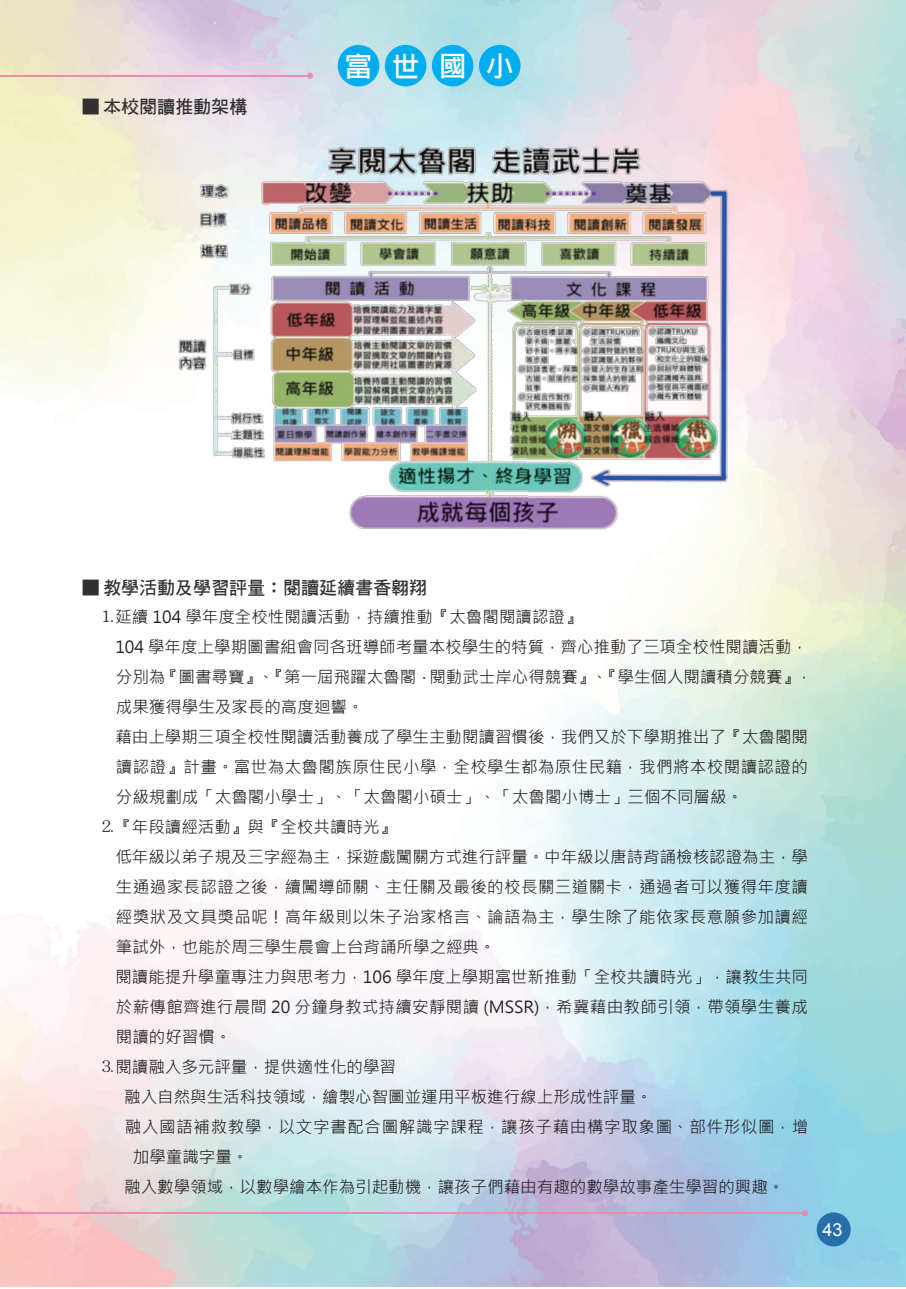
<style>
.page{position:relative;width:906px;height:1289px;background:#fff}
.page>*{position:absolute;margin:0;border:0;box-sizing:border-box;transform-origin:0 0}
.t1{font:700 28.5px "Microsoft Jheng Hei";color:#fff}
.t2{font:18px "DF Hei Bd HK BF";color:#312f30}
.t3{font:18px "Arial";color:#fff}
.t4{font:16.5px "Microsoft Jheng Hei";color:#231f20}
.t5{font:16.5px "Microsoft Jheng Hei";letter-spacing:.025em;color:#231f20}
.t6{font:16.5px "Microsoft Jheng Hei";letter-spacing:.02em;color:#231f20}
.t7{font:16.5px "Microsoft Jheng Hei";letter-spacing:.04em;color:#231f20}
.s1{font-family:"DF Hei Bd HKP BF"}
.s2{font-family:"MS Mincho"}
</style>
<div class="page">
<img style="left:212px;top:0;width:694px;height:161px">
<img style="left:693px;top:161px;width:213px;height:1127px">
<div style="left:816px;top:1212px;width:34px;height:34px;background:#266faa;border-radius:50%"></div>
<hr style="left:0;top:75px;width:310px;height:1px;background:#ec8cb1">
<svg style="left:307px;top:73px;width:6px;height:6px"></svg>
<hr style="left:0;top:1212px;width:805px;height:1px;background:#ec8cb1">
<svg style="left:802px;top:1210px;width:6px;height:6px"></svg>
<div style="left:338px;top:45px;width:41px;height:41px;background:#00aeef;border-radius:50%"></div>
<div style="left:385px;top:45px;width:41px;height:41px;background:#00aeef;border-radius:50%"></div>
<div style="left:432px;top:45px;width:41px;height:41px;background:#00aeef;border-radius:50%"></div>
<div style="left:479px;top:45px;width:41px;height:41px;background:#00aeef;border-radius:50%"></div>
<img style="left:173px;top:140px;width:557px;height:394px">
<p class="t2" style="left:82px;top:98px;width:167px"><span class="s1">■</span> 本校閱讀推動架構</p>
<h1 class="t1" style="left:344px;top:48px;width:171px">富世國小</h1>
<p class="t2" style="left:82px;top:578px;width:347px"><span class="s1">■</span> 教學活動及學習評量：閱讀延續書香翱翔</p>
<p class="t4" style="left:99px;top:606px;width:484px"><span class="s2">⒈</span>延續 104 學年度全校性閱讀活動，持續推動『太魯閣閱讀認證』</p>
<p class="t4" style="left:115px;top:636px;width:694px">104 學年度上學期圖書組會同各班導師考量本校學生的特質，齊心推動了三項全校性閱讀活動，</p>
<p class="t4" style="left:116px;top:666px;width:698px">分別為『圖書尋寶』、『第一屆飛躍太魯閣．閱動武士岸心得競賽』、『學生個人閱讀積分競賽』，</p>
<p class="t4" style="left:116px;top:696px;width:249px">成果獲得學生及家長的高度迴響。</p>
<p class="t4" style="left:115px;top:726px;width:694px">藉由上學期三項全校性閱讀活動養成了學生主動閱讀習慣後，我們又於下學期推出了『太魯閣閱</p>
<p class="t5" style="left:116px;top:756px;width:693px">讀認證』計畫。富世為太魯閣族原住民小學，全校學生都為原住民籍，我們將本校閱讀認證的</p>
<p class="t4" style="left:116px;top:786px;width:628px">分級規劃成「太魯閣小學士」、「太魯閣小碩士」、「太魯閣小博士」三個不同層級。</p>
<p class="t4" style="left:99px;top:816px;width:298px"><span class="s2">⒉</span>『年段讀經活動』與『全校共讀時光』</p>
<p class="t4" style="left:115px;top:846px;width:694px">低年級以弟子規及三字經為主，採遊戲闖關方式進行評量。中年級以唐詩背誦檢核認證為主，學</p>
<p class="t5" style="left:116px;top:876px;width:693px">生通過家長認證之後，續闖導師關、主任關及最後的校長關三道關卡，通過者可以獲得年度讀</p>
<p class="t5" style="left:116px;top:906px;width:693px">經獎狀及文具獎品呢！高年級則以朱子治家格言、論語為主，學生除了能依家長意願參加讀經</p>
<p class="t4" style="left:116px;top:936px;width:381px">筆試外，也能於周三學生晨會上台背誦所學之經典。</p>
<p class="t4" style="left:115px;top:966px;width:694px">閱讀能提升學童專注力與思考力，106 學年度上學期富世新推動「全校共讀時光」，讓教生共同</p>
<p class="t6" style="left:116px;top:996px;width:693px">於薪傳館齊進行晨間 20 分鐘身教式持續安靜閱讀 (MSSR)，希冀藉由教師引領，帶領學生養成</p>
<p class="t4" style="left:116px;top:1026px;width:117px">閱讀的好習慣。</p>
<p class="t4" style="left:99px;top:1056px;width:298px"><span class="s2">⒊</span>閱讀融入多元評量，提供適性化的學習</p>
<p class="t4" style="left:124px;top:1086px;width:529px">融入自然與生活科技領域，繪製心智圖並運用平板進行線上形成性評量。</p>
<p class="t7" style="left:125px;top:1116px;width:685px">融入國語補救教學，以文字書配合圖解識字課程，讓孩子藉由構字取象圖、部件形似圖，增</p>
<p class="t4" style="left:133px;top:1146px;width:117px">加學童識字量。</p>
<p class="t4" style="left:124px;top:1176px;width:661px">融入數學領域，以數學繪本作為引起動機，讓孩子們藉由有趣的數學故事產生學習的興趣。</p>
<p class="t3" style="left:822px;top:1217px;width:22px">43</p>
</div>
